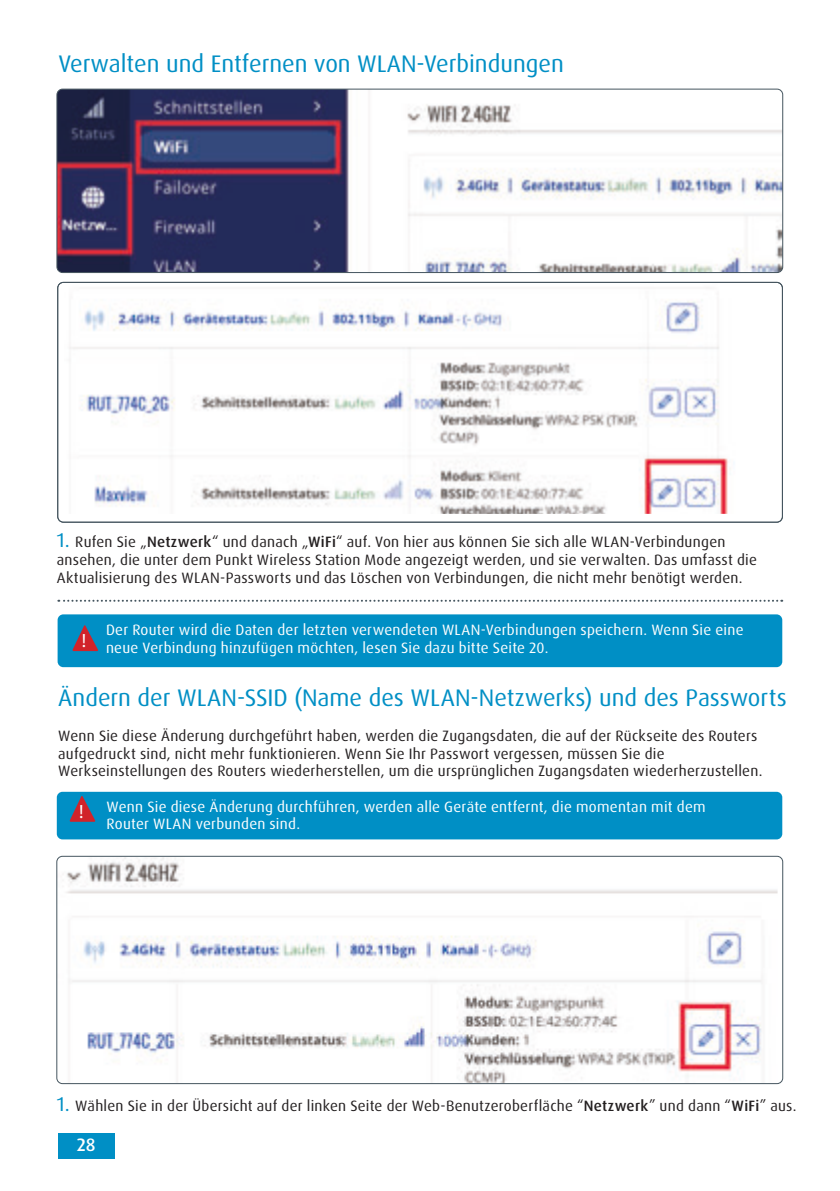
<style>
.page{position:relative;width:840px;height:1191px;background:#fff}
.page>*{position:absolute;margin:0;border:0;box-sizing:border-box;transform-origin:0 0}
.t1{font:24px "Dax Pro";color:#008fc5}
.t2{font:19.2px "Myriad Pro";color:#fff}
.t3{font:500 18px "Dax Pro";color:#fff}
.t4{font:15px/17.6px "Dax Pro";letter-spacing:.015em;color:#231f20}
.t5{font:15px/17.6px "Dax Pro";letter-spacing:.015em;color:#fff}
.s1{font-size:20px;color:#008fc5}
.s2{font-weight:500}
</style>
<div class="page">
<div style="left:57px;top:792px;width:724px;height:47px;background:#008fc5;border-radius:6px"></div>
<svg style="left:58px;top:600px;width:723px;height:2px"></svg>
<svg style="left:69px;top:796px;width:26px;height:25px"></svg>
<div style="left:58px;top:614px;width:723px;height:53px;background:#008fc5;border-radius:6px"></div>
<svg style="left:72px;top:625px;width:26px;height:26px"></svg>
<div style="left:58px;top:1133px;width:56px;height:26px;background:#008fc5"></div>
<img style="left:58px;top:89px;width:724px;height:183px">
<div style="left:56px;top:89px;width:726px;height:184px;border:1px solid #45555f;border-radius:6px"></div>
<svg style="left:57px;top:282px;width:725px;height:241px"></svg>
<img style="left:64px;top:284px;width:673px;height:230px">
<img style="left:58px;top:857px;width:719px;height:225px">
<div style="left:56px;top:855px;width:726px;height:229px;border:1px solid #45555f;border-radius:6px"></div>
<h1 class="t1" style="left:58px;top:49px;width:506px">Verwalten und Entfernen von WLAN-Verbindungen</h1>
<p class="t4" style="left:57px;top:533px;width:701px"><span class="s1">1.</span> Rufen Sie „<span class="s2">Netzwerk</span>“ und danach „<span class="s2">WiFi</span>“ auf. Von hier aus können Sie sich alle WLAN-Verbindungen ansehen, die unter dem Punkt Wireless Station Mode angezeigt werden, und sie verwalten. Das umfasst die<br>Aktualisierung des WLAN-Passworts und das Löschen von Verbindungen, die nicht mehr benötigt werden.</p>
<p class="t2" style="left:82px;top:629px;width:6px">!</p>
<p class="t5" style="left:106px;top:621px;width:638px">Der Router wird die Daten der letzten verwendeten WLAN-Verbindungen speichern. Wenn Sie eine neue Verbindung hinzufügen möchten, lesen Sie dazu bitte Seite 20.</p>
<h1 class="t1" style="left:58px;top:682px;width:729px">Ändern der WLAN-SSID (Name des WLAN-Netzwerks) und des Passworts</h1>
<p class="t4" style="left:58px;top:727px;width:705px">Wenn Sie diese Änderung durchgeführt haben, werden die Zugangsdaten, die auf der Rückseite des Routers aufgedruckt sind, nicht mehr funktionieren. Wenn Sie Ihr Passwort vergessen, müssen Sie die<br>Werkseinstellungen des Routers wiederherstellen, um die ursprünglichen Zugangsdaten wiederherzustellen.</p>
<p class="t2" style="left:79px;top:800px;width:6px">!</p>
<p class="t5" style="left:107px;top:797px;width:600px">Wenn Sie diese Änderung durchführen, werden alle Geräte entfernt, die momentan mit dem<br>Router WLAN verbunden sind.</p>
<p class="t4" style="left:57px;top:1096px;width:740px"><span class="s1">1.</span> Wählen Sie in der Übersicht auf der linken Seite der Web-Benutzeroberfläche “<span class="s2">Netzwerk</span>” und dann “<span class="s2">WiFi</span>” aus.</p>
<p class="t3" style="left:77px;top:1133px;width:20px">28</p>
</div>
